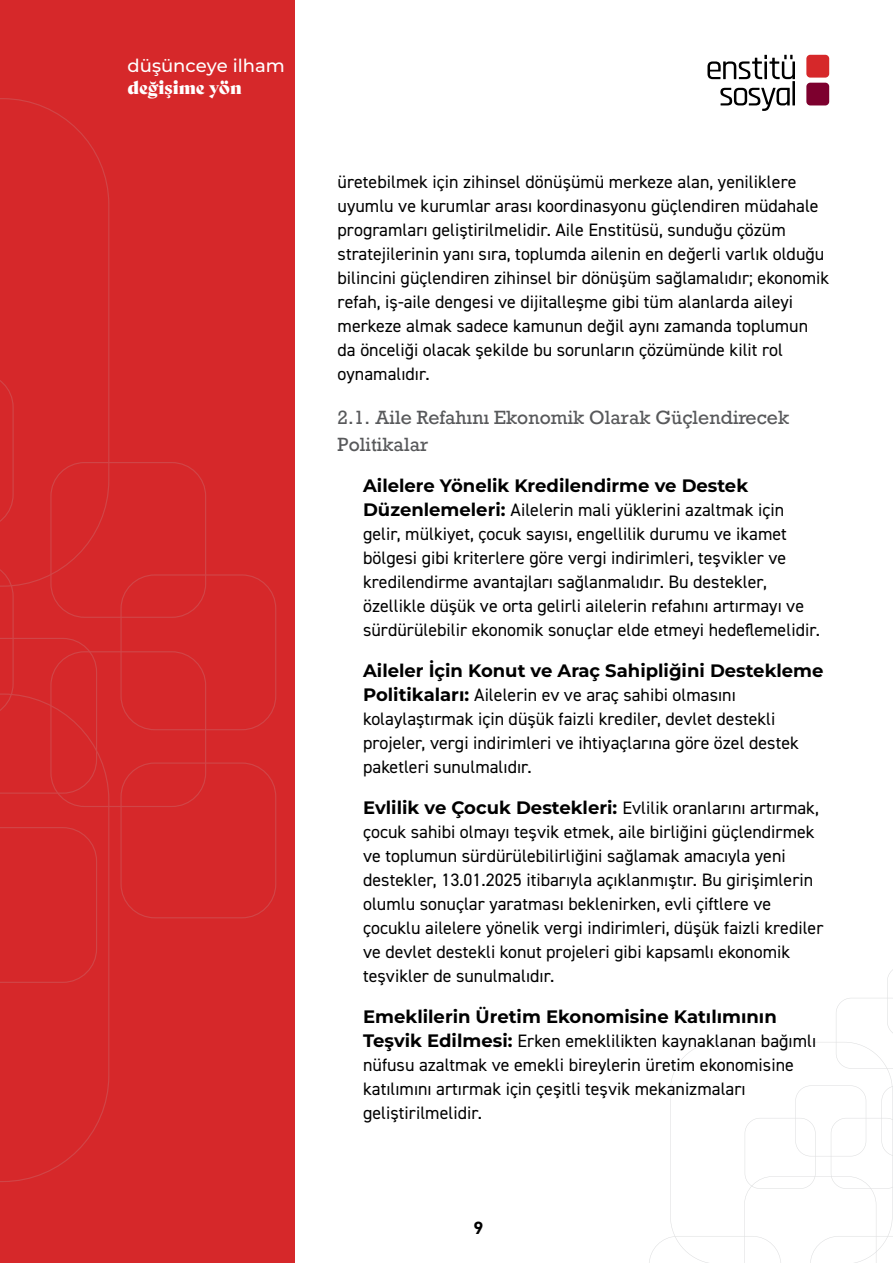
<style>
.page{position:relative;width:893px;height:1263px;background:#fff}
.page>*{position:absolute;margin:0;border:0;box-sizing:border-box;transform-origin:0 0}
.t1{font:18px/24px "DIN2014";color:#000}
.t2{font:700 18px "Montserrat";color:#000}
.t3{font:18px/27px "Rockwell";color:#58595b}
.t4{font:100 18px "Montserrat";color:#fff}
.t5{font:18px "Bely Display W00";color:#fff}
.t6{font:700 18px "DIN Next LT Pro";color:#000}
.s1{font-family:"Montserrat";font-weight:700}
</style>
<div class="page">
<svg style="left:707px;top:55px;width:88px;height:24px"></svg>
<svg style="left:720px;top:88px;width:70px;height:23px"></svg>
<hr style="left:792px;top:81px;width:3px;height:24px;background:#000">
<div style="left:806px;top:83px;width:23px;height:22px;background:#7d002e;border-radius:4px"></div>
<div style="left:806px;top:55px;width:23px;height:23px;background:#d6282a;border-radius:4px"></div>
<svg style="left:836px;top:969px;width:57px;height:73px"></svg>
<svg style="left:670px;top:1042px;width:223px;height:221px"></svg>
<div style="left:0;top:0;width:294px;height:1263px;background:#d6282a"></div>
<svg style="left:0;top:373px;width:276px;height:610px"></svg>
<svg style="left:0;top:98px;width:109px;height:489px"></svg>
<svg style="left:0;top:693px;width:109px;height:489px"></svg>
<p class="t4" style="left:128px;top:54px;width:159px">düşünceye ilham</p>
<p class="t5" style="left:128px;top:73px;width:116px">değişime yön</p>
<p class="t1" style="left:338px;top:170px;width:493px">üretebilmek için zihinsel dönüşümü merkeze alan, yeniliklere uyumlu ve kurumlar arası koordinasyonu güçlendiren müdahale programları geliştirilmelidir. Aile Enstitüsü, sunduğu çözüm stratejilerinin yanı sıra, toplumda ailenin en değerli varlık olduğu bilincini güçlendiren zihinsel bir dönüşüm sağlamalıdır; ekonomik refah, iş-aile dengesi ve dijitalleşme gibi tüm alanlarda aileyi merkeze almak sadece kamunun değil aynı zamanda toplumun da önceliği olacak şekilde bu sorunların çözümünde kilit rol oynamalıdır.</p>
<p class="t3" style="left:338px;top:405px;width:453px">2.1. Aile Refahını Ekonomik Olarak Güçlendirecek<br>Politikalar</p>
<p class="t2" style="left:363px;top:473px;width:387px">Ailelere Yönelik Kredilendirme ve Destek</p>
<p class="t1" style="left:363px;top:498px;width:458px"><span class="s1">Düzenlemeleri:</span> Ailelerin mali yüklerini azaltmak için gelir, mülkiyet, çocuk sayısı, engellilik durumu ve ikamet bölgesi gibi kriterlere göre vergi indirimleri, teşvikler ve kredilendirme avantajları sağlanmalıdır. Bu destekler, özellikle düşük ve orta gelirli ailelerin refahını artırmayı ve sürdürülebilir ekonomik sonuçlar elde etmeyi hedeflemelidir.</p>
<p class="t2" style="left:363px;top:658px;width:462px">Aileler İçin Konut ve Araç Sahipliğini Destekleme</p>
<p class="t1" style="left:363px;top:683px;width:437px"><span class="s1">Politikaları:</span> Ailelerin ev ve araç sahibi olmasını kolaylaştırmak için düşük faizli krediler, devlet destekli projeler, vergi indirimleri ve ihtiyaçlarına göre özel destek paketleri sunulmalıdır.</p>
<p class="t1" style="left:363px;top:796px;width:462px"><span class="s1">Evlilik ve Çocuk Destekleri:</span> Evlilik oranlarını artırmak, çocuk sahibi olmayı teşvik etmek, aile birliğini güçlendirmek ve toplumun sürdürülebilirliğini sağlamak amacıyla yeni destekler, 13.01.2025 itibarıyla açıklanmıştır. Bu girişimlerin olumlu sonuçlar yaratması beklenirken, evli çiftlere ve çocuklu ailelere yönelik vergi indirimleri, düşük faizli krediler ve devlet destekli konut projeleri gibi kapsamlı ekonomik teşvikler de sunulmalıdır.</p>
<p class="t2" style="left:363px;top:1004px;width:415px">Emeklilerin Üretim Ekonomisine Katılımının</p>
<p class="t1" style="left:363px;top:1029px;width:455px"><span class="s1">Teşvik Edilmesi:</span> Erken emeklilikten kaynaklanan bağımlı nüfusu azaltmak ve emekli bireylerin üretim ekonomisine katılımını artırmak için çeşitli teşvik mekanizmaları geliştirilmelidir.</p>
<p class="t6" style="left:473px;top:1217px;width:12px">9</p>
</div>
